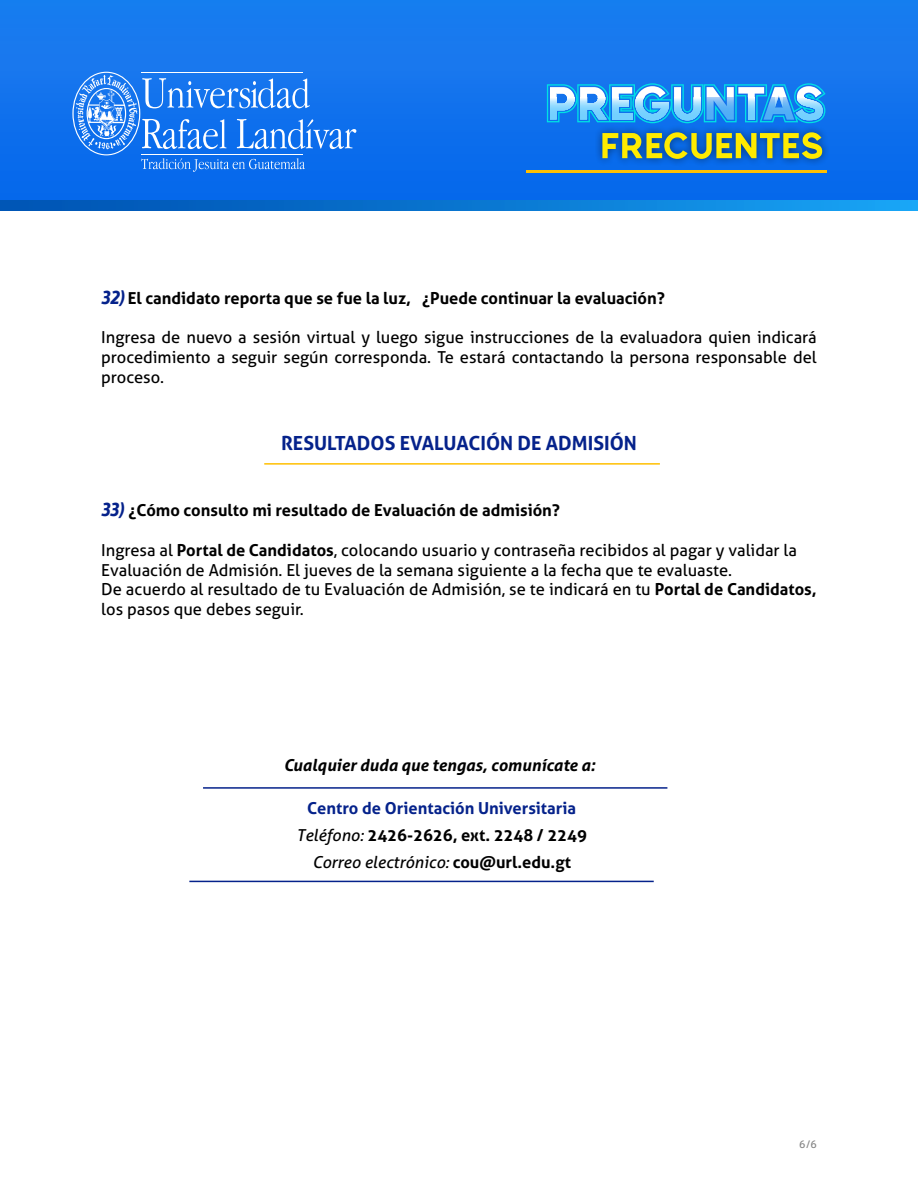
<style>
.page{position:relative;width:918px;height:1188px;background:#fff}
.page>*{position:absolute;margin:0;border:0;box-sizing:border-box;transform-origin:0 0}
.t1{font:700 19.5px "Aller";color:#05228b}
.t2{font:16.5px/19.8px "Aller";color:#000;text-align:justify}
.t3{font:700 16.5px/27px "Aller";color:#000;text-align:center}
.t4{font:italic 700 16.5px "Aller";color:#000}
.t5{font:10.5px "Aller";color:#858585}
.s1{font-family:"Argumentum";font-style:italic;font-size:19.5px;color:#05228b}
.s2{font-weight:700}
.s3{color:#05228b}
.s4{font-weight:400;font-style:italic}
</style>
<div class="page">
<img style="left:0;top:0;width:841px;height:201px">
<img style="left:841px;top:0;width:77px;height:201px">
<svg style="left:72px;top:72px;width:284px;height:100px;background:#3687ef"></svg>
<div style="left:594px;top:124px;width:237px;height:43px;background:#000;opacity:.48"></div>
<svg style="left:602px;top:132px;width:220px;height:27px;background:#7d9e66"></svg>
<img style="left:0;top:201px;width:918px;height:9px">
<hr style="left:527px;top:170px;width:300px;height:3px;background:#ffbf00">
<svg style="left:547px;top:83px;width:279px;height:40px;background:#50b2f2"></svg>
<svg style="left:796px;top:86px;width:27px;height:11px"></svg>
<hr style="left:264px;top:463px;width:396px;height:2px;background:#ffbf00">
<hr style="left:203px;top:787px;width:464px;height:2px;background:#05228b">
<hr style="left:189px;top:881px;width:465px;height:1px;background:#05228b">
<p class="t3" style="left:101px;top:284px;width:565px"><span class="s1">32)</span> El candidato reporta que se fue la luz, ¿Puede continuar la evaluación?</p>
<p class="t2" style="left:101px;top:328px;width:717px">Ingresa de nuevo a sesión virtual y luego sigue instrucciones de la evaluadora quien indicará procedimiento a seguir según corresponda. Te estará contactando la persona responsable del proceso.</p>
<p class="t1" style="left:281px;top:431px;width:357px">RESULTADOS EVALUACIÓN DE ADMISIÓN</p>
<p class="t3" style="left:101px;top:497px;width:460px"><span class="s1">33)</span> ¿Cómo consulto mi resultado de Evaluación de admisión?</p>
<p class="t2" style="left:101px;top:540px;width:717px;text-align:left">Ingresa al <span class="s2">Portal de Candidatos</span>, colocando usuario y contraseña recibidos al pagar y validar la Evaluación de Admisión. El jueves de la semana siguiente a la fecha que te evaluaste.<br>De acuerdo al resultado de tu Evaluación de Admisión, se te indicará en tu <span class="s2">Portal de Candidatos, </span>los pasos que debes seguir.</p>
<p class="t4" style="left:284px;top:755px;width:313px">Cualquier duda que tengas, comunícate a:</p>
<p class="t3" style="left:297px;top:795px;width:292px"><span class="s3">Centro de Orientación Universitaria<br></span><span class="s4">Teléfono:</span> 2426-2626, ext. 2248 / 2249<br><span class="s4">Correo electrónico:</span> cou@url.edu.gt</p>
<p class="t5" style="left:799px;top:1137px;width:19px">6/6</p>
</div>
